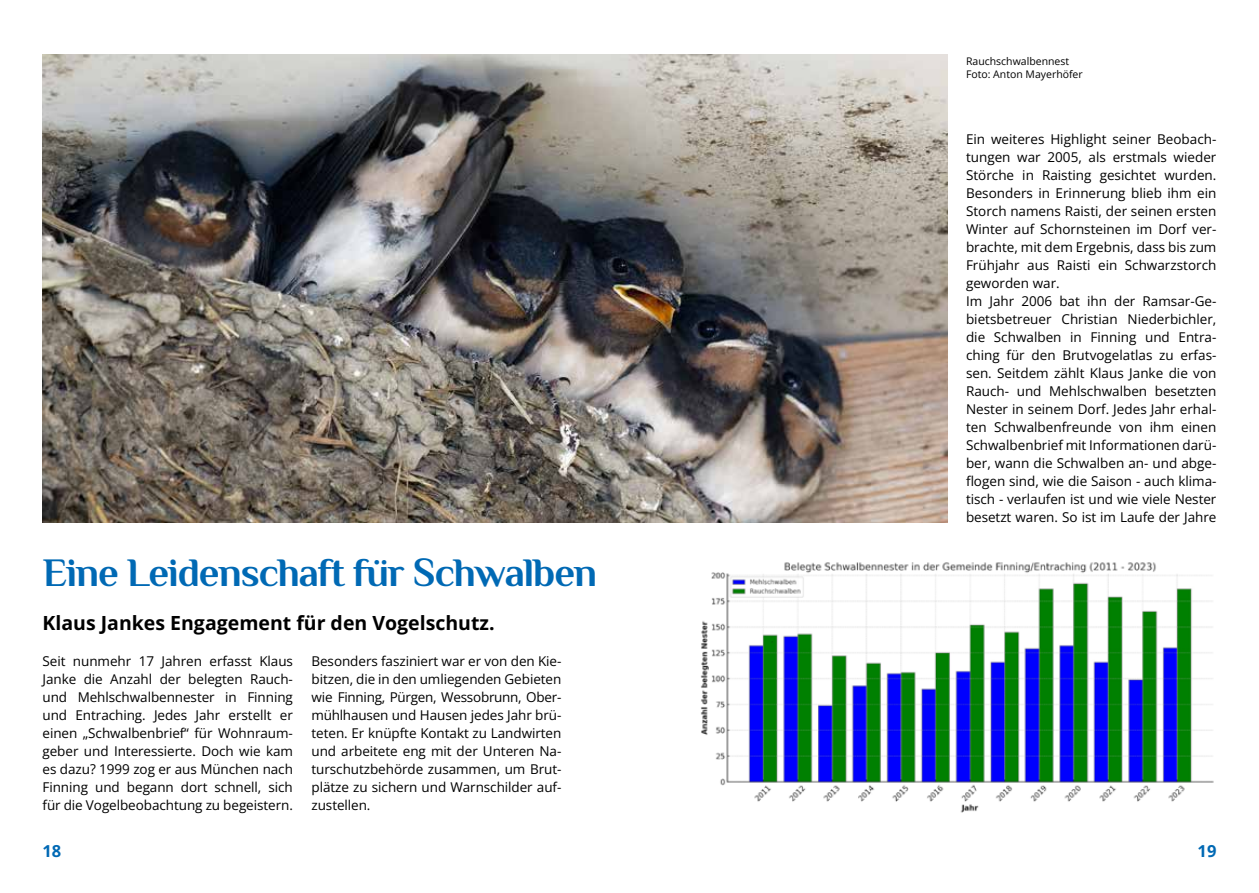
<style>
.page{position:relative;width:1259px;height:893px;background:#fff}
.page>*{position:absolute;margin:0;border:0;box-sizing:border-box;transform-origin:0 0}
.t1{font:700 40.5px "Philosopher";letter-spacing:-.025em;color:#0069b4}
.t2{font:700 19.5px "Open Sans";color:#000}
.t3{font:700 16.5px "Open Sans";color:#0069b4}
.t4{font:13.5px/18px "Open Sans";color:#000;text-align:justify}
.t5{font:10.5px/12.6px "Open Sans";color:#000}
</style>
<div class="page">
<img style="left:43px;top:54px;width:904px;height:468px">
<img style="left:701px;top:562px;width:513px;height:251px">
<p class="t5" style="left:966px;top:55px;width:118px">Rauchschwalbennest<br>Foto: Anton Mayerhöfer</p>
<h1 class="t1" style="left:43px;top:546px;width:556px">Eine Leidenschaft für Schwalben</h1>
<h2 class="t2" style="left:43px;top:610px;width:453px">Klaus Jankes Engagement für den Vogelschutz.</h2>
<p class="t4" style="left:43px;top:652px;width:252px">Seit nunmehr 17 Jahren erfasst Klaus Janke die Anzahl der belegten Rauch&shy;und Mehlschwalbennester in Finning und Entraching. Jedes Jahr erstellt er einen „Schwalbenbrief“ für Wohnraum&shy;geber und Interessierte. Doch wie kam es dazu? 1999 zog er aus München nach Finning und begann dort schnell, sich für die Vogelbeobachtung zu begeistern.</p>
<p class="t4" style="left:311px;top:652px;width:251px">Besonders fasziniert war er von den Kie&shy;bitzen, die in den umliegenden Gebieten wie Finning, Pürgen, Wessobrunn, Ober&shy;mühlhausen und Hausen jedes Jahr brü&shy;teten. Er knüpfte Kontakt zu Landwirten und arbeitete eng mit der Unteren Na&shy;turschutzbehörde zusammen, um Brut&shy;plätze zu sichern und Warnschilder auf&shy;zustellen.</p>
<p class="t4" style="left:966px;top:130px;width:252px;text-align:left">Ein weiteres Highlight seiner Beobach&shy;tungen war 2005, als erstmals wieder Störche in Raisting gesichtet wurden.<br>Besonders in Erinnerung blieb ihm ein Storch namens Raisti, der seinen ersten Winter auf Schornsteinen im Dorf ver&shy;brachte, mit dem Ergebnis, dass bis zum Frühjahr aus Raisti ein Schwarzstorch geworden war.<br>Im Jahr 2006 bat ihn der Ramsar-Ge&shy;bietsbetreuer Christian Niederbichler, die Schwalben in Finning und Entra&shy;ching für den Brutvogelatlas zu erfas&shy;sen. Seitdem zählt Klaus Janke die von Rauch- und Mehlschwalben besetzten Nester in seinem Dorf. Jedes Jahr erhal&shy;ten Schwalbenfreunde von ihm einen Schwalbenbrief mit Informationen darü&shy;ber, wann die Schwalben an- und abge&shy;flogen sind, wie die Saison - auch klima&shy;tisch - verlaufen ist und wie viele Nester besetzt waren. So ist im Laufe der Jahre</p>
<p class="t3" style="left:43px;top:839px;width:20px">18</p>
<p class="t3" style="left:1197px;top:839px;width:20px">19</p>
</div>
